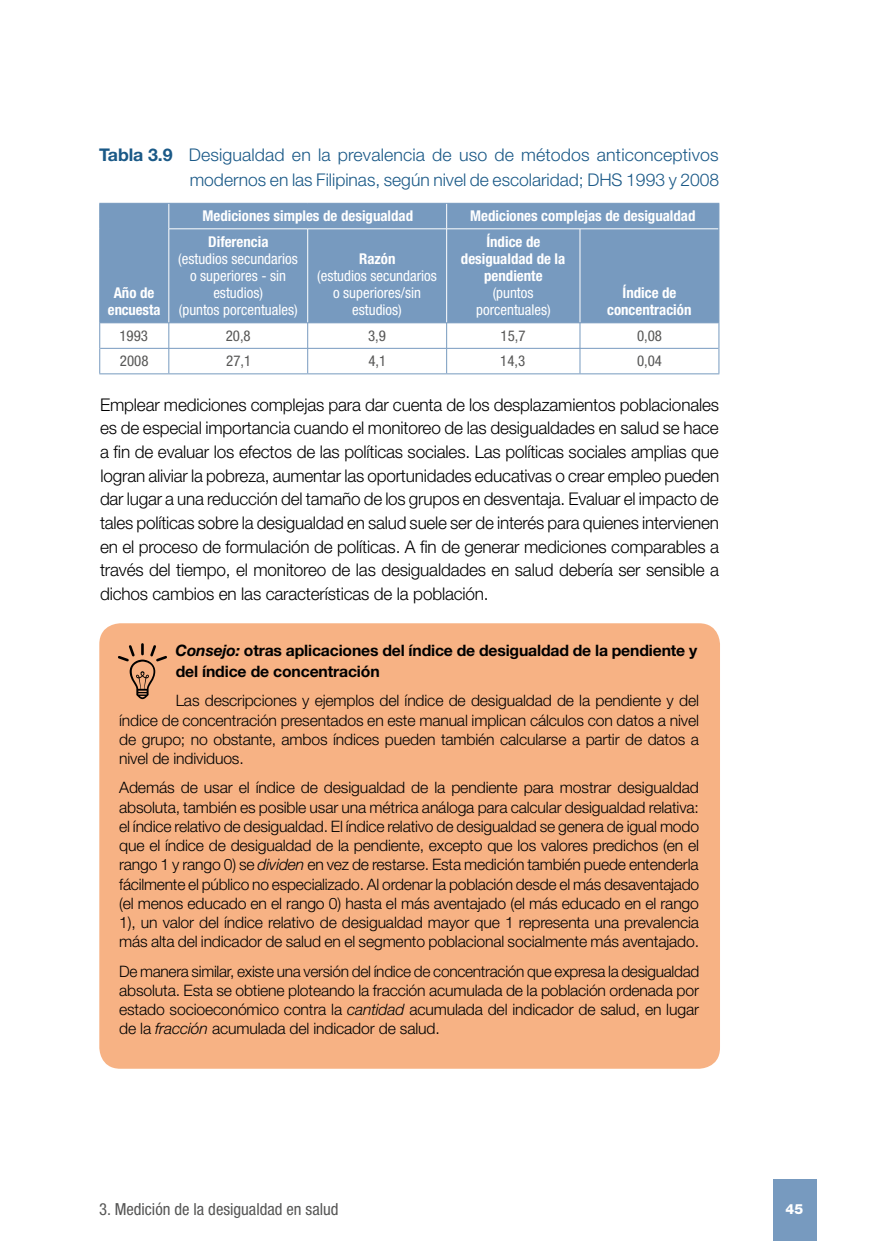
<style>
.page{position:relative;width:869px;height:1241px;background:#fff}
.page>*{position:absolute;margin:0;border:0;box-sizing:border-box;transform-origin:0 0}
.t1{font:300 17.5px/23.6px "Helvetica Neue LT Std";letter-spacing:-.01em;color:#000;text-align:justify}
.t2{font:300 17.5px/24.5px "Helvetica Neue LT Std";letter-spacing:.005em;color:#1a5987;text-align:right}
.t3{font:condensed 16.62px "Helvetica Neue LT Std";color:#565655}
.t4{font:300 15.75px/19.2px "Helvetica Neue LT Std";letter-spacing:-.01em;color:#000;text-align:justify}
.t5{font:700 15.75px/21px "Helvetica Neue LT Std";letter-spacing:-.01em;color:#000}
.t6{font:700 condensed 14.88px/17.2px "Helvetica Neue LT Std";color:#fff;text-align:center}
.t7{font:condensed 14.88px/17.2px "Helvetica Neue LT Std";color:#fff;text-align:center}
.t8{font:condensed 14.88px "Helvetica Neue LT Std";color:#565655}
.t9{font:800 14px "Helvetica Neue LT Std";color:#fff}
.s1{font-weight:700}
.s2{font-style:italic}
</style>
<div class="page">
<div style="left:772px;top:1178px;width:44px;height:62px;background:#779abf"></div>
<div style="left:100px;top:204px;width:618px;height:118px;background:#779abf"></div>
<svg style="left:168px;top:204px;width:1px;height:24px"></svg>
<svg style="left:446px;top:204px;width:1px;height:24px"></svg>
<hr style="left:168px;top:228px;width:139px;height:1px;background:#fff">
<hr style="left:168px;top:229px;width:1px;height:93px;background:#fff">
<hr style="left:307px;top:228px;width:139px;height:1px;background:#fff">
<hr style="left:307px;top:229px;width:1px;height:93px;background:#fff">
<hr style="left:446px;top:228px;width:133px;height:1px;background:#fff">
<hr style="left:446px;top:229px;width:1px;height:93px;background:#fff">
<hr style="left:579px;top:228px;width:139px;height:1px;background:#fff">
<hr style="left:579px;top:229px;width:1px;height:93px;background:#fff">
<svg style="left:168px;top:323px;width:1px;height:50px"></svg>
<svg style="left:307px;top:323px;width:1px;height:50px"></svg>
<svg style="left:446px;top:323px;width:1px;height:50px"></svg>
<svg style="left:579px;top:323px;width:1px;height:50px"></svg>
<hr style="left:100px;top:348px;width:69px;height:1px;background:#779abf">
<hr style="left:169px;top:348px;width:138px;height:1px;background:#779abf">
<hr style="left:307px;top:348px;width:139px;height:1px;background:#779abf">
<hr style="left:446px;top:348px;width:133px;height:1px;background:#779abf">
<hr style="left:579px;top:348px;width:139px;height:1px;background:#779abf">
<hr style="left:100px;top:322px;width:69px;height:1px;background:#779abf">
<hr style="left:169px;top:322px;width:138px;height:1px;background:#779abf">
<hr style="left:307px;top:322px;width:139px;height:1px;background:#779abf">
<hr style="left:446px;top:322px;width:133px;height:1px;background:#779abf">
<hr style="left:579px;top:322px;width:139px;height:1px;background:#779abf">
<hr style="left:99px;top:203px;width:70px;height:1px;background:#779abf">
<svg style="left:99px;top:204px;width:1px;height:25px"></svg>
<hr style="left:99px;top:229px;width:1px;height:94px;background:#779abf">
<hr style="left:169px;top:203px;width:138px;height:1px;background:#779abf">
<hr style="left:307px;top:203px;width:139px;height:1px;background:#779abf">
<hr style="left:446px;top:203px;width:133px;height:1px;background:#779abf">
<hr style="left:579px;top:203px;width:140px;height:1px;background:#779abf">
<svg style="left:718px;top:204px;width:1px;height:25px"></svg>
<hr style="left:718px;top:229px;width:1px;height:94px;background:#779abf">
<svg style="left:99px;top:323px;width:1px;height:50px"></svg>
<svg style="left:718px;top:323px;width:1px;height:50px"></svg>
<hr style="left:99px;top:373px;width:70px;height:1px;background:#779abf">
<hr style="left:169px;top:373px;width:138px;height:1px;background:#779abf">
<hr style="left:307px;top:373px;width:139px;height:1px;background:#779abf">
<hr style="left:446px;top:373px;width:133px;height:1px;background:#779abf">
<hr style="left:579px;top:373px;width:140px;height:1px;background:#779abf">
<div style="left:99px;top:623px;width:620px;height:445px;background:#f7b284;border-radius:21px"></div>
<svg style="left:118px;top:643px;width:49px;height:56px"></svg>
<p class="t2" style="left:99px;top:142px;width:621px"><span class="s1">Tabla 3.9</span> Desigualdad en la prevalencia de uso de métodos anticonceptivos modernos en las Filipinas, según nivel de escolaridad; DHS 1993 y 2008</p>
<p class="t6" style="left:108px;top:284px;width:54px">Año de encuesta</p>
<p class="t6" style="left:202px;top:207px;width:212px">Mediciones simples de desigualdad</p>
<p class="t6" style="left:470px;top:207px;width:227px">Mediciones complejas de desigualdad</p>
<p class="t6" style="left:208px;top:233px;width:62px">Diferencia</p>
<p class="t7" style="left:178px;top:250px;width:121px">(estudios secundarios o superiores - sin estudios)<br>(puntos porcentuales)</p>
<p class="t6" style="left:359px;top:250px;width:38px">Razón</p>
<p class="t6" style="left:460px;top:233px;width:106px">Índice de desigualdad de la pendiente</p>
<p class="t7" style="left:476px;top:284px;width:76px">(puntos porcentuales)</p>
<p class="t6" style="left:607px;top:284px;width:86px">Índice de concentración</p>
<p class="t7" style="left:317px;top:267px;width:121px">(estudios secundarios o superiores/sin estudios)</p>
<p class="t8" style="left:119px;top:327px;width:30px">1993</p>
<p class="t8" style="left:225px;top:327px;width:26px">20,8</p>
<p class="t8" style="left:368px;top:327px;width:19px">3,9</p>
<p class="t8" style="left:500px;top:327px;width:26px">15,7</p>
<p class="t8" style="left:636px;top:327px;width:26px">0,08</p>
<p class="t8" style="left:120px;top:352px;width:30px">2008</p>
<p class="t8" style="left:226px;top:352px;width:26px">27,1</p>
<p class="t8" style="left:368px;top:352px;width:19px">4,1</p>
<p class="t8" style="left:500px;top:352px;width:26px">14,3</p>
<p class="t8" style="left:636px;top:352px;width:26px">0,04</p>
<p class="t1" style="left:100px;top:392px;width:620px">Emplear mediciones complejas para dar cuenta de los desplazamientos poblacionales es de especial importancia cuando el monitoreo de las desigualdades en salud se hace a fin de evaluar los efectos de las políticas sociales. Las políticas sociales amplias que logran aliviar la pobreza, aumentar las oportunidades educativas o crear empleo pueden dar lugar a una reducción del tamaño de los grupos en desventaja. Evaluar el impacto de tales políticas sobre la desigualdad en salud suele ser de interés para quienes intervienen en el proceso de formulación de políticas. A fin de generar mediciones comparables a través del tiempo, el monitoreo de las desigualdades en salud debería ser sensible a dichos cambios en las características de la población.</p>
<p class="t5" style="left:175px;top:639px;width:523px"><span class="s2">Consejo:</span> otras aplicaciones del índice de desigualdad de la pendiente y del índice de concentración</p>
<p class="t4" style="left:119px;top:690px;width:581px;text-indent:56px">Las descripciones y ejemplos del índice de desigualdad de la pendiente y del índice de concentración presentados en este manual implican cálculos con datos a nivel de grupo; no obstante, ambos índices pueden también calcularse a partir de datos a nivel de individuos.</p>
<p class="t4" style="left:119px;top:777px;width:581px">Además de usar el índice de desigualdad de la pendiente para mostrar desigualdad absoluta, también es posible usar una métrica análoga para calcular desigualdad relativa: el índice relativo de desigualdad. El índice relativo de desigualdad se genera de igual modo que el índice de desigualdad de la pendiente, excepto que los valores predichos (en el rango 1 y rango 0) se <span class="s2">dividen</span> en vez de restarse. Esta medición también puede entenderla fácilmente el público no especializado. Al ordenar la población desde el más desaventajado (el menos educado en el rango 0) hasta el más aventajado (el más educado en el rango 1), un valor del índice relativo de desigualdad mayor que 1 representa una prevalencia más alta del indicador de salud en el segmento poblacional socialmente más aventajado.</p>
<p class="t4" style="left:119px;top:960px;width:581px">De manera similar, existe una versión del índice de concentración que expresa la desigualdad absoluta. Esta se obtiene ploteando la fracción acumulada de la población ordenada por estado socioeconómico contra la <span class="s2">cantidad</span> acumulada del indicador de salud, en lugar de la <span class="s2">fracción</span> acumulada del indicador de salud.</p>
<p class="t3" style="left:99px;top:1199px;width:241px">3. Medición de la desigualdad en salud</p>
<p class="t9" style="left:785px;top:1199px;width:19px">45</p>
</div>
